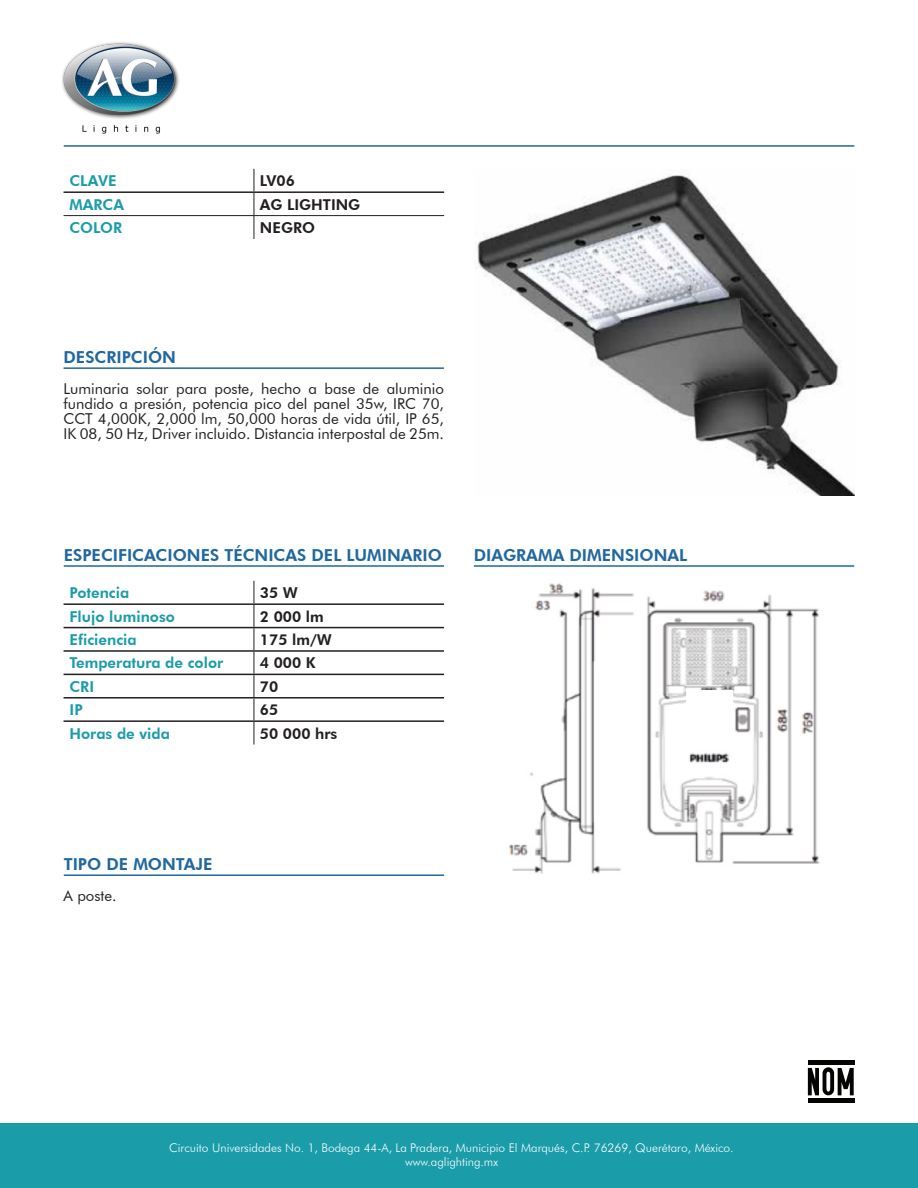
<style>
.page{position:relative;width:918px;height:1188px;background:#fff}
.page>*{position:absolute;margin:0;border:0;box-sizing:border-box;transform-origin:0 0}
.t1{font:800 16.5px "Futura BT";color:#2068a0}
.t2{font:15px/15px "Futura BT";color:#231f20;text-align:justify}
.t3{font:800 15px "Futura BT";color:#1b9ca9}
.t4{font:800 15px "Futura BT";color:#231f20}
.t5{font:300 12px/14.4px "Futura BT";color:#fff;text-align:center}
</style>
<div class="page">
<div style="left:0;top:1123px;width:918px;height:65px;background:#1b9ca9"></div>
<hr style="left:808px;top:1061px;width:46px;height:4px;background:#040503">
<hr style="left:808px;top:1099px;width:46px;height:4px;background:#040503">
<svg style="left:808px;top:1067px;width:46px;height:28px"></svg>
<hr style="left:64px;top:215px;width:190px;height:1px;background:#231f20">
<hr style="left:254px;top:215px;width:190px;height:1px;background:#231f20">
<svg style="left:254px;top:169px;width:1px;height:70px"></svg>
<hr style="left:64px;top:191px;width:190px;height:2px;background:#231f20">
<hr style="left:254px;top:191px;width:190px;height:2px;background:#231f20">
<hr style="left:474px;top:565px;width:380px;height:2px;background:#2068a0">
<hr style="left:64px;top:874px;width:380px;height:2px;background:#2068a0">
<svg style="left:254px;top:581px;width:1px;height:164px"></svg>
<hr style="left:64px;top:603px;width:190px;height:2px;background:#231f20">
<hr style="left:254px;top:603px;width:190px;height:2px;background:#231f20">
<hr style="left:64px;top:627px;width:190px;height:1px;background:#231f20">
<hr style="left:254px;top:627px;width:190px;height:1px;background:#231f20">
<hr style="left:64px;top:650px;width:190px;height:2px;background:#231f20">
<hr style="left:254px;top:650px;width:190px;height:2px;background:#231f20">
<hr style="left:64px;top:674px;width:190px;height:1px;background:#231f20">
<hr style="left:254px;top:674px;width:190px;height:1px;background:#231f20">
<hr style="left:64px;top:697px;width:190px;height:2px;background:#231f20">
<hr style="left:254px;top:697px;width:190px;height:2px;background:#231f20">
<hr style="left:64px;top:720px;width:190px;height:2px;background:#231f20">
<hr style="left:254px;top:720px;width:190px;height:2px;background:#231f20">
<hr style="left:64px;top:565px;width:380px;height:2px;background:#2068a0">
<hr style="left:64px;top:367px;width:380px;height:2px;background:#2068a0">
<img style="left:62px;top:42px;width:117px;height:92px">
<hr style="left:64px;top:145px;width:790px;height:2px;background:#2068a0">
<img style="left:475px;top:175px;width:379px;height:320px">
<img style="left:509px;top:583px;width:311px;height:291px">
<p class="t3" style="left:70px;top:172px;width:49px">CLAVE</p>
<p class="t4" style="left:260px;top:172px;width:37px">LV06</p>
<p class="t3" style="left:70px;top:195px;width:56px">MARCA</p>
<p class="t4" style="left:260px;top:195px;width:102px">AG LIGHTING</p>
<p class="t3" style="left:70px;top:219px;width:54px">COLOR</p>
<p class="t4" style="left:260px;top:219px;width:57px">NEGRO</p>
<p class="t1" style="left:64px;top:347px;width:114px">DESCRIPCIÓN</p>
<p class="t2" style="left:64px;top:381px;width:382px">Luminaria solar para poste, hecho a base de aluminio fundido a presión, potencia pico del panel 35w, IRC 70, CCT 4,000K, 2,000 lm, 50,000 horas de vida útil, IP 65, IK 08, 50 Hz, Driver incluido. Distancia interpostal de 25m.</p>
<p class="t1" style="left:64px;top:545px;width:380px">ESPECIFICACIONES TÉCNICAS DEL LUMINARIO</p>
<p class="t3" style="left:70px;top:584px;width:61px">Potencia</p>
<p class="t4" style="left:260px;top:584px;width:40px">35 W</p>
<p class="t3" style="left:70px;top:607px;width:107px">Flujo luminoso</p>
<p class="t4" style="left:260px;top:607px;width:65px">2 000 lm</p>
<p class="t3" style="left:70px;top:631px;width:69px">Eficiencia</p>
<p class="t4" style="left:260px;top:631px;width:73px">175 lm/W</p>
<p class="t3" style="left:70px;top:654px;width:155px">Temperatura de color</p>
<p class="t4" style="left:260px;top:654px;width:57px">4 000 K</p>
<p class="t3" style="left:70px;top:677px;width:26px">CRI</p>
<p class="t4" style="left:260px;top:677px;width:20px">70</p>
<p class="t3" style="left:70px;top:701px;width:15px">IP</p>
<p class="t4" style="left:260px;top:701px;width:20px">65</p>
<p class="t3" style="left:70px;top:724px;width:102px">Horas de vida</p>
<p class="t4" style="left:260px;top:724px;width:79px">50 000 hrs</p>
<p class="t1" style="left:474px;top:545px;width:215px">DIAGRAMA DIMENSIONAL</p>
<p class="t1" style="left:64px;top:854px;width:150px">TIPO DE MONTAJE</p>
<p class="t2" style="left:64px;top:888px;width:55px">A poste.</p>
<p class="t5" style="left:169px;top:1140px;width:566px">Circuito Universidades No. 1, Bodega 44-A, La Pradera, Municipio El Marqués, C.P. 76269, Querétaro, México. www.aglighting.mx</p>
</div>
